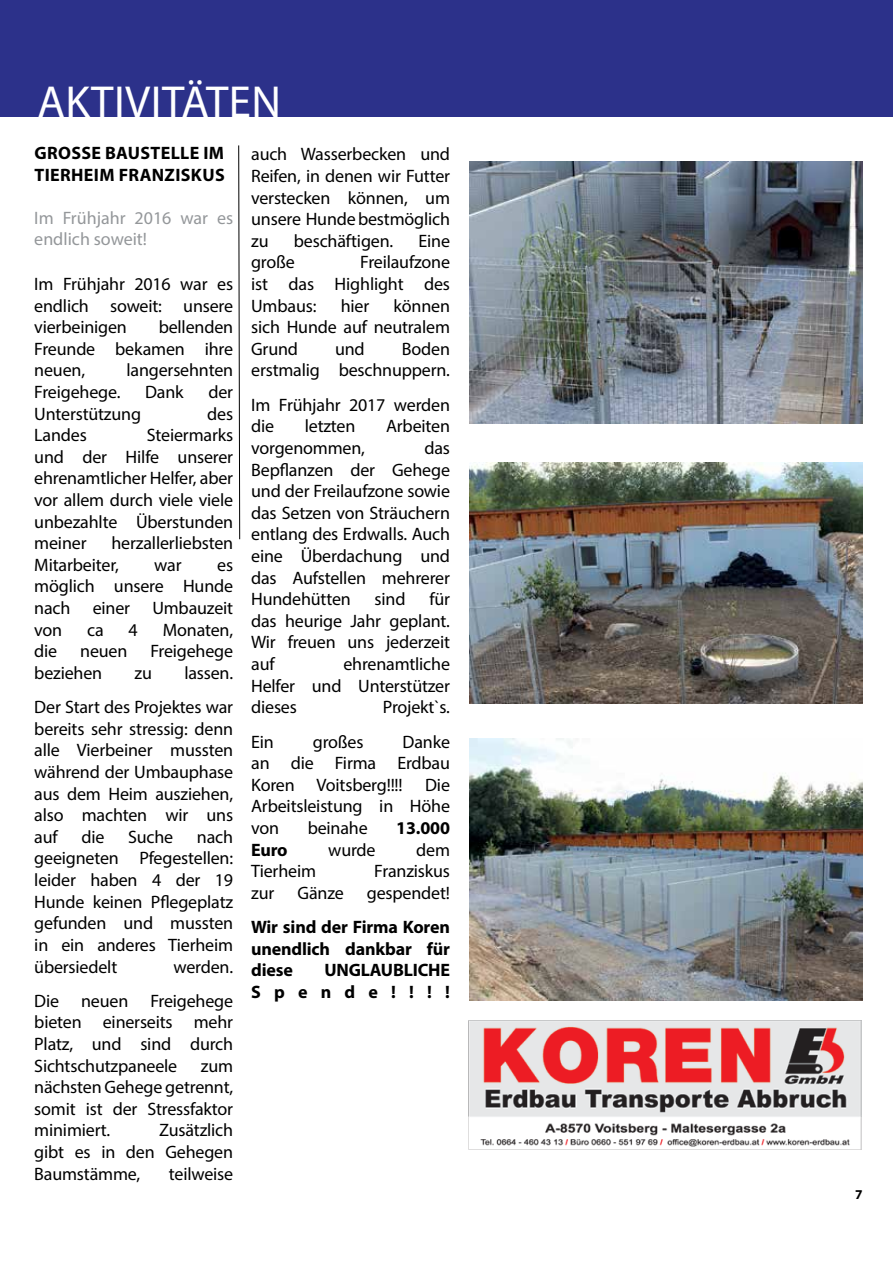
<style>
.page{position:relative;width:893px;height:1263px;background:#fff}
.page>*{position:absolute;margin:0;border:0;box-sizing:border-box;transform-origin:0 0}
.t1{font:45px "Myriad Pro";letter-spacing:.01em;color:#fff}
.t2{font:18px/21.6px "Myriad Pro";letter-spacing:-.01em;color:#000;text-align:justify}
.t3{font:700 18px/21.6px "Myriad Pro";letter-spacing:.015em;color:#000}
.t4{font:18px/21.6px "Myriad Pro";color:#94979a}
.t5{font:700 13.5px "Myriad Pro";color:#000}
</style>
<div class="page">
<div style="left:0;top:0;width:893px;height:117px;background:#2c318a"></div>
<svg style="left:238px;top:145px;width:2px;height:395px"></svg>
<img style="left:469px;top:162px;width:393px;height:262px">
<img style="left:469px;top:1021px;width:392px;height:129px">
<img style="left:469px;top:462px;width:393px;height:241px">
<img style="left:469px;top:738px;width:393px;height:262px">
<h1 class="t1" style="left:38px;top:74px;width:245px">AKTIVITÄTEN</h1>
<p class="t3" style="left:34px;top:141px;width:192px">grosse baustelle im tierheim franziskus</p>
<p class="t4" style="left:34px;top:207px;width:200px">Im Frühjahr 2016 war es endlich soweit!</p>
<p class="t2" style="left:34px;top:273px;width:200px">Im Frühjahr 2016 war es endlich soweit: unsere vierbeinigen</p>
<p class="t2" style="left:34px;top:316px;width:200px;text-indent:124px">bellenden Freunde bekamen ihre neuen,</p>
<p class="t2" style="left:127px;top:359px;width:108px">langersehnten</p>
<p class="t2" style="left:34px;top:381px;width:88px">Freigehege.</p>
<p class="t2" style="left:145px;top:381px;width:40px">Dank</p>
<p class="t2" style="left:208px;top:381px;width:26px">der</p>
<p class="t2" style="left:34px;top:402px;width:108px">Unterstützung</p>
<p class="t2" style="left:207px;top:402px;width:27px">des</p>
<p class="t2" style="left:34px;top:424px;width:54px">Landes</p>
<p class="t2" style="left:34px;top:424px;width:200px;text-indent:113px">Steiermarks und der Hilfe unserer ehrenamtlicher Helfer, aber vor allem durch viele viele unbezahlte Überstunden meiner</p>
<p class="t2" style="left:34px;top:532px;width:200px;text-indent:77px">herzallerliebsten<br>Mitarbeiter,</p>
<p class="t2" style="left:34px;top:554px;width:200px;text-indent:183px">es möglich unsere Hunde nach einer Umbauzeit von</p>
<p class="t2" style="left:154px;top:554px;width:29px">war</p>
<p class="t2" style="left:87px;top:618px;width:18px">ca</p>
<p class="t2" style="left:129px;top:618px;width:11px">4</p>
<p class="t2" style="left:163px;top:618px;width:72px">Monaten,</p>
<p class="t2" style="left:34px;top:640px;width:25px">die</p>
<p class="t2" style="left:80px;top:640px;width:49px">neuen</p>
<p class="t2" style="left:150px;top:640px;width:84px">Freigehege</p>
<p class="t2" style="left:34px;top:662px;width:69px">beziehen</p>
<p class="t2" style="left:135px;top:662px;width:19px">zu</p>
<p class="t2" style="left:34px;top:655px;width:200px;line-height:34.3px;text-align:right">lassen.<br>Der Start des Projektes war</p>
<p class="t2" style="left:34px;top:718px;width:200px">bereits sehr stressig: denn alle Vierbeiner mussten während der Umbauphase aus dem Heim ausziehen, also machten wir uns auf</p>
<p class="t2" style="left:34px;top:826px;width:200px;text-indent:163px">nach geeigneten Pfegestellen: leider haben 4 der 19<br>Hunde keinen Pflegeplatz gefunden und mussten in ein anderes Tierheim übersiedelt</p>
<p class="t2" style="left:81px;top:826px;width:25px">die</p>
<p class="t2" style="left:128px;top:826px;width:47px">Suche</p>
<p class="t2" style="left:34px;top:949px;width:200px;line-height:34.3px;text-align:right">werden.<br>Die neuen Freigehege</p>
<p class="t2" style="left:34px;top:1011px;width:200px">bieten einerseits mehr Platz, und sind durch Sichtschutzpaneele</p>
<p class="t2" style="left:34px;top:1054px;width:200px;text-indent:167px">zum nächsten Gehege getrennt, somit ist der Stressfaktor minimiert.</p>
<p class="t2" style="left:34px;top:1119px;width:200px;text-indent:125px">Zusätzlich gibt es in den Gehegen Baumstämme,</p>
<p class="t2" style="left:169px;top:1162px;width:66px">teilweise</p>
<p class="t2" style="left:251px;top:143px;width:200px">auch Wasserbecken und Reifen, in denen wir Futter verstecken können, um unsere Hunde bestmöglich zu</p>
<p class="t2" style="left:294px;top:230px;width:101px">beschäftigen.</p>
<p class="t2" style="left:418px;top:230px;width:33px">Eine</p>
<p class="t2" style="left:251px;top:251px;width:45px">große</p>
<p class="t2" style="left:251px;top:251px;width:200px;text-indent:109px">Freilaufzone ist das Highlight des Umbaus:</p>
<p class="t2" style="left:251px;top:295px;width:200px;text-indent:142px">können sich Hunde auf neutralem Grund</p>
<p class="t2" style="left:341px;top:295px;width:30px">hier</p>
<p class="t2" style="left:251px;top:338px;width:200px;text-align:right">Boden<br>erstmalig beschnuppern.</p>
<p class="t2" style="left:251px;top:394px;width:200px">Im Frühjahr 2017 werden die</p>
<p class="t2" style="left:335px;top:338px;width:31px">und</p>
<p class="t2" style="left:305px;top:415px;width:52px">letzten</p>
<p class="t2" style="left:386px;top:415px;width:65px">Arbeiten</p>
<p class="t2" style="left:251px;top:437px;width:115px">vorgenommen,</p>
<p class="t2" style="left:251px;top:437px;width:200px;text-indent:173px">das Bepflanzen der Gehege und der Freilaufzone sowie das Setzen von Sträuchern entlang des Erdwalls. Auch eine Überdachung und das Aufstellen mehrerer Hundehütten</p>
<p class="t2" style="left:251px;top:588px;width:200px;text-indent:178px">für das heurige Jahr geplant.<br>Wir freuen uns jederzeit auf</p>
<p class="t2" style="left:375px;top:588px;width:32px">sind</p>
<p class="t2" style="left:251px;top:653px;width:200px;text-indent:92px">ehrenamtliche Helfer und Unterstützer dieses</p>
<p class="t2" style="left:383px;top:696px;width:69px">Projekt`s.</p>
<p class="t2" style="left:251px;top:730px;width:24px">Ein</p>
<p class="t2" style="left:313px;top:730px;width:52px">großes</p>
<p class="t2" style="left:251px;top:730px;width:200px;text-indent:151px">Danke an die Firma Erdbau Koren Voitsberg!!!! Die Arbeitsleistung in Höhe von</p>
<p class="t2" style="left:308px;top:817px;width:62px">beinahe</p>
<p class="t3" style="left:396px;top:817px;width:55px">13.000</p>
<p class="t3" style="left:251px;top:838px;width:38px">Euro</p>
<p class="t2" style="left:328px;top:838px;width:49px">wurde</p>
<p class="t2" style="left:416px;top:838px;width:35px">dem</p>
<p class="t2" style="left:251px;top:860px;width:66px">Tierheim</p>
<p class="t2" style="left:374px;top:860px;width:77px">Franziskus</p>
<p class="t2" style="left:251px;top:882px;width:25px">zur</p>
<p class="t2" style="left:297px;top:882px;width:48px">Gänze</p>
<p class="t2" style="left:367px;top:882px;width:85px">gespendet!</p>
<p class="t3" style="left:251px;top:916px;width:200px;text-align:justify">Wir sind der Firma Koren unendlich dankbar für diese</p>
<p class="t3" style="left:324px;top:959px;width:79px">UNGLAUBLIC</p>
<p class="t3" style="left:251px;top:959px;width:200px;text-align:right">HE<br>Spende!!!!</p>
<p class="t5" style="left:855px;top:1185px;width:9px">7</p>
</div>
